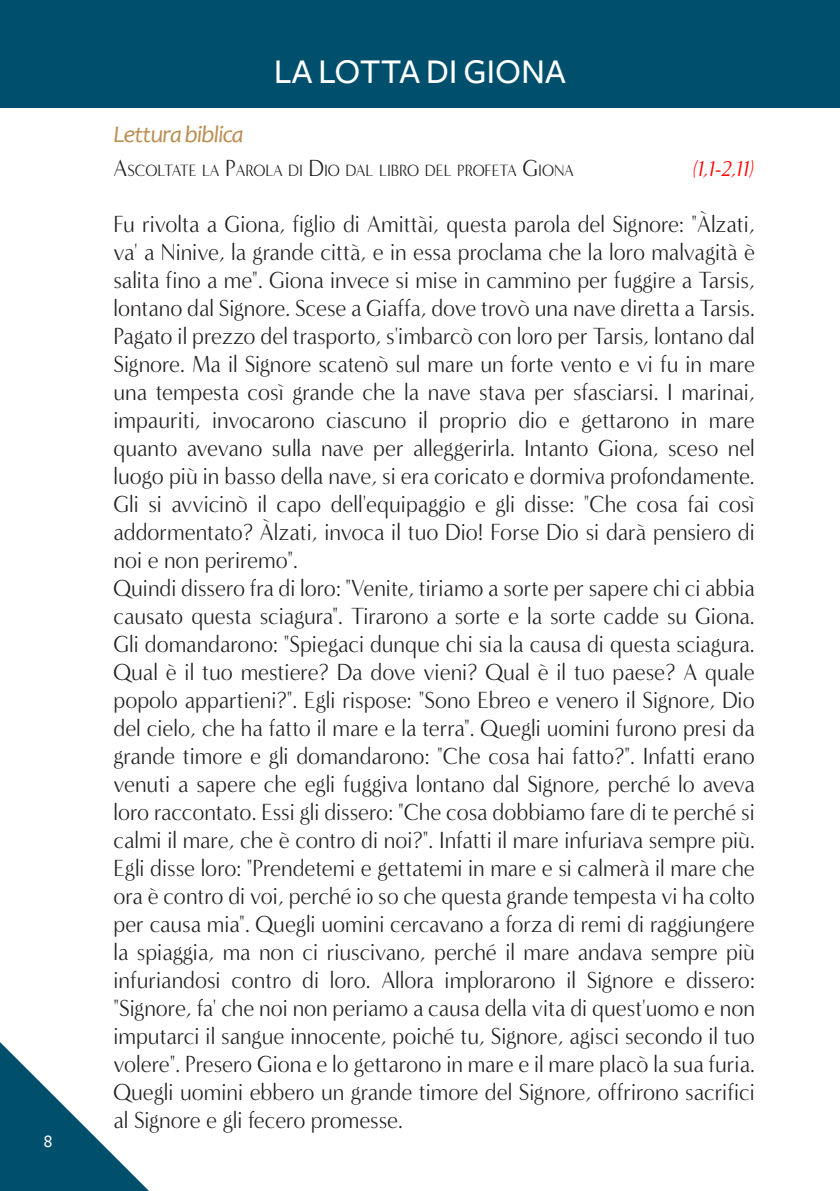
<style>
.page{position:relative;width:840px;height:1191px;background:#fff}
.page>*{position:absolute;margin:0;border:0;box-sizing:border-box;transform-origin:0 0}
.Titolone{font:36px "Freight Sans Medium SC";color:#fff}
.Preghiera{font:24px/28px "Minerva Modern";color:#231f20;text-align:justify;scale:.92 1}
.Titoletto_2{font:italic 24px "Candara";letter-spacing:-.05em;color:#bb8f53;scale:1.04 1}
.Preghiera-2{font:italic 21.8px "Minerva Modern";color:#f00;scale:.92 1}
.t1{font:18px "Freight Sans Medium SC";color:#fff;scale:.95 1}
.Preghiera-3{font:16.8px "Minerva Modern";color:#231f20;scale:.92 1}
.s1{font-size:24px}
</style>
<div class="page">
<svg style="left:0;top:1042px;width:149px;height:149px"></svg>
<div style="left:0;top:1px;width:839px;height:107px;background:#004f6c"></div>
<p class="t1" style="left:44px;top:1131px;width:10px">8</p>
<p class="Titolone" style="left:274px;top:52px;width:293px">LA LOTTA DI GIONA</p>
<p class="Titoletto_2" style="left:113px;top:119px;width:127px">Lettura biblica</p>
<p class="Preghiera-3" style="left:113px;top:160px;width:500px"><span class="s1">A</span>SCOLTATE LA <span class="s1">P</span>AROLA DI <span class="s1">D</span>IO DAL LIBRO DEL PROFETA <span class="s1">G</span>IONA</p>
<p class="Preghiera-2" style="left:692px;top:156px;width:68px">(1,1-2,11)</p>
<p class="Preghiera" style="left:113px;top:210px;width:698px">Fu rivolta a Giona, figlio di Amittài, questa parola del Signore: "Àlzati, va' a Ninive, la grande città, e in essa proclama che la loro malvagità è salita fino a me". Giona invece si mise in cammino per fuggire a Tarsis, lontano dal Signore. Scese a Giaffa, dove trovò una nave diretta a Tarsis.<br>Pagato il prezzo del trasporto, s'imbarcò con loro per Tarsis, lontano dal Signore. Ma il Signore scatenò sul mare un forte vento e vi fu in mare una tempesta così grande che la nave stava per sfasciarsi. I marinai, impauriti, invocarono ciascuno il proprio dio e gettarono in mare quanto avevano sulla nave per alleggerirla. Intanto Giona, sceso nel luogo più in basso della nave, si era coricato e dormiva profondamente.<br>Gli si avvicinò il capo dell'equipaggio e gli disse: "Che cosa fai così addormentato? Àlzati, invoca il tuo Dio! Forse Dio si darà pensiero di noi e non periremo".</p>
<p class="Preghiera" style="left:113px;top:574px;width:698px">Quindi dissero fra di loro: "Venite, tiriamo a sorte per sapere chi ci abbia causato questa sciagura". Tirarono a sorte e la sorte cadde su Giona.<br>Gli domandarono: "Spiegaci dunque chi sia la causa di questa sciagura.<br>Qual è il tuo mestiere? Da dove vieni? Qual è il tuo paese? A quale popolo appartieni?". Egli rispose: "Sono Ebreo e venero il Signore, Dio del cielo, che ha fatto il mare e la terra". Quegli uomini furono presi da grande timore e gli domandarono: "Che cosa hai fatto?". Infatti erano venuti a sapere che egli fuggiva lontano dal Signore, perché lo aveva loro raccontato. Essi gli dissero: "Che cosa dobbiamo fare di te perché si calmi il mare, che è contro di noi?". Infatti il mare infuriava sempre più.<br>Egli disse loro: "Prendetemi e gettatemi in mare e si calmerà il mare che ora è contro di voi, perché io so che questa grande tempesta vi ha colto per causa mia". Quegli uomini cercavano a forza di remi di raggiungere la spiaggia, ma non ci riuscivano, perché il mare andava sempre più infuriandosi contro di loro. Allora implorarono il Signore e dissero: "Signore, fa' che noi non periamo a causa della vita di quest'uomo e non imputarci il sangue innocente, poiché tu, Signore, agisci secondo il tuo volere". Presero Giona e lo gettarono in mare e il mare placò la sua furia.<br>Quegli uomini ebbero un grande timore del Signore, offrirono sacrifici al Signore e gli fecero promesse.</p>
</div>
